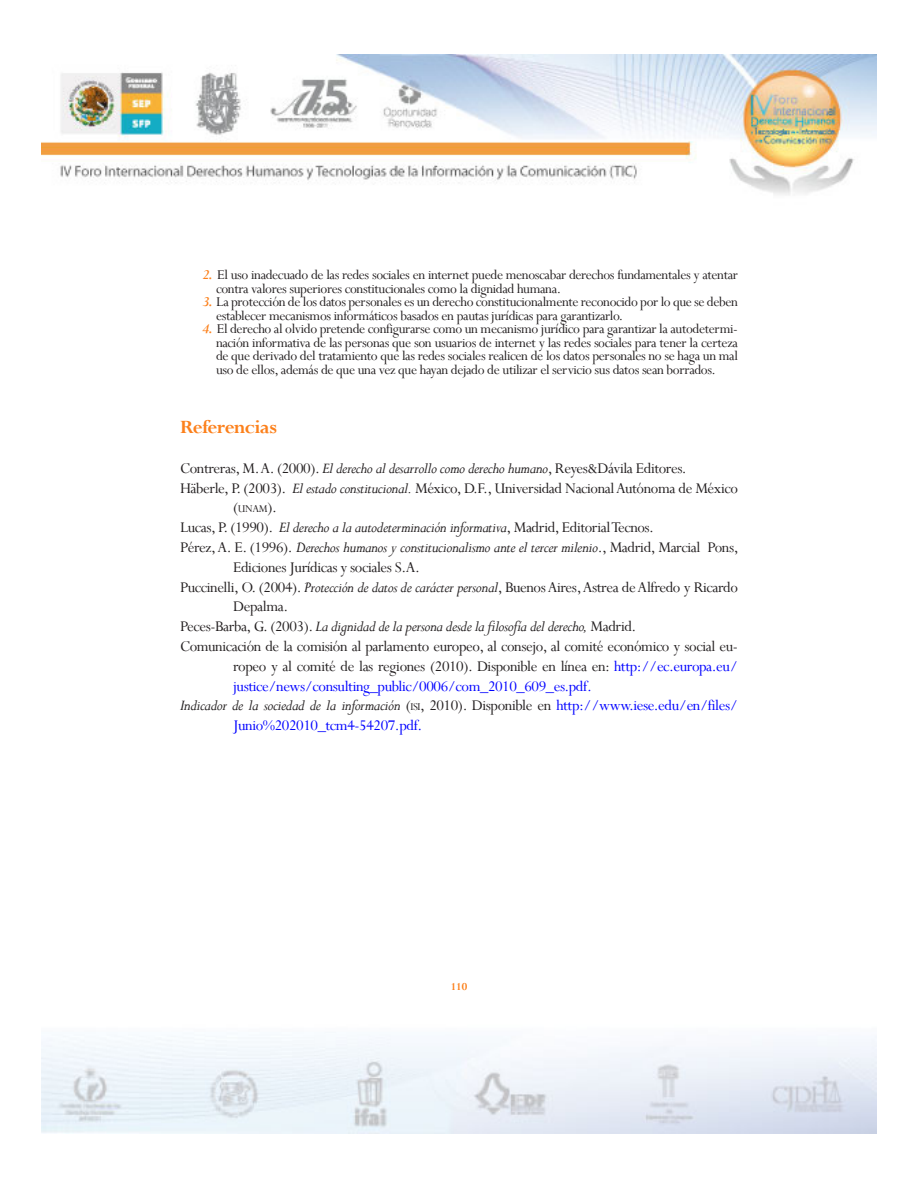
<style>
.page{position:relative;width:918px;height:1188px;background:#fff}
.page>*{position:absolute;margin:0;border:0;box-sizing:border-box;transform-origin:0 0}
.Estilo_de_párrafo_1{font:700 21px "Perpetua";letter-spacing:-.03em;color:#fc801b}
.t1{font:16.5px/19.8px "Perpetua";letter-spacing:-.025em;color:#231f20}
.t2{font:italic 16.5px "Perpetua";letter-spacing:-.025em;color:#231f20}
.t3{font:16.5px/19.8px "Perpetua";letter-spacing:-.025em;color:#00f}
.t4{font:15px/13.5px "Perpetua";letter-spacing:-.025em;color:#231f20}
.t5{font:12px "Perpetua";color:#fc801b}
.t6{font:11.55px "Perpetua";color:#231f20}
.s1{font-weight:700;font-style:italic;color:#fc801b}
.s2{font-style:italic}
.s3{font-size:16.5px}
.s4{font-style:normal}
.s5{color:#00f}
.s6{font-style:italic;color:#231f20}
.s7{color:#231f20}
.s8{font-size:11.55px;color:#231f20}
</style>
<div class="page">
<img style="left:42px;top:54px;width:834px;height:1080px">
<p class="t4" style="left:216px;top:268px;width:523px;text-indent:-14px"><span class="s1">2.</span> El uso inadecuado de las redes sociales en internet puede menoscabar derechos fundamentales y atentar contra valores superiores constitucionales como la dignidad humana.</p>
<p class="t4" style="left:216px;top:295px;width:524px;text-indent:-14px"><span class="s1">3.</span> La protección de los datos personales es un derecho constitucionalmente reconocido por lo que se deben establecer mecanismos informáticos basados en pautas jurídicas para garantizarlo.</p>
<p class="t4" style="left:216px;top:322px;width:524px;text-align:justify;text-indent:-14px"><span class="s1">4.</span> El derecho al olvido pretende configurarse como un mecanismo jurídico para garantizar la autodetermi&shy;nación informativa de las personas que son usuarios de internet y las redes sociales para tener la certeza de que derivado del tratamiento que las redes sociales realicen de los datos personales no se haga un mal uso de ellos, además de que una vez que hayan dejado de utilizar el servicio sus datos sean borrados.</p>
<p class="Estilo_de_párrafo_1" style="left:180px;top:414px;width:98px">Referencias</p>
<p class="t1" style="left:180px;top:458px;width:508px">Contreras, M. A. (2000). <span class="s2">El derecho al desarrollo como derecho humano</span>, Reyes&amp;Dávila Editores.</p>
<p class="t1" style="left:180px;top:478px;width:559px">Häberle, P. (2003). <span class="s2">El estado constitucional.</span> México, D.F., Universidad Nacional Autónoma de México</p>
<p class="t6" style="left:233px;top:502px;width:45px"><span class="s3">(</span>unam<span class="s3">).</span></p>
<p class="t2" style="left:180px;top:517px;width:475px"><span class="s4">Lucas, P. (1990).</span> El derecho a la autodeterminación informativa<span class="s4">, Madrid, Editorial Tecnos.</span></p>
<p class="t1" style="left:233px;top:537px;width:507px;text-indent:-53px">Pérez, A. E. (1996). <span class="s2">Derechos humanos y constitucionalismo ante el tercer milenio</span>., Madrid, Marcial Pons,<br>Ediciones Jurídicas y sociales S.A.</p>
<p class="t1" style="left:233px;top:577px;width:506px;text-indent:-53px">Puccinelli, O. (2004). <span class="s2">Protección de datos de carácter personal</span>, Buenos Aires, Astrea de Alfredo y Ricardo<br>Depalma.</p>
<p class="t2" style="left:180px;top:616px;width:458px"><span class="s4">Peces-Barba, G. (2003).</span> La dignidad de la persona desde la filosofía del derecho, <span class="s4">Madrid.</span></p>
<p class="t1" style="left:233px;top:636px;width:506px;text-align:justify;text-indent:-53px">Comunicación de la comisión al parlamento europeo, al consejo, al comité económico y social eu&shy;ropeo y al comité de las regiones (2010). Disponible en línea en: <span class="s5">http://ec.europa.eu/ justice/news/consulting_public/0006/com_2010_609_es.pdf.</span></p>
<p class="t3" style="left:233px;top:695px;width:506px;text-indent:-53px"><span class="s6">Indicador de la sociedad de la información</span> <span class="s7">(</span><span class="s8">isi</span><span class="s7">, 2010). Disponible en</span> http://www.iese.edu/en/files/<br>Junio%202010_tcm4-54207.pdf.</p>
<p class="t5" style="left:451px;top:979px;width:18px">110</p>
</div>
